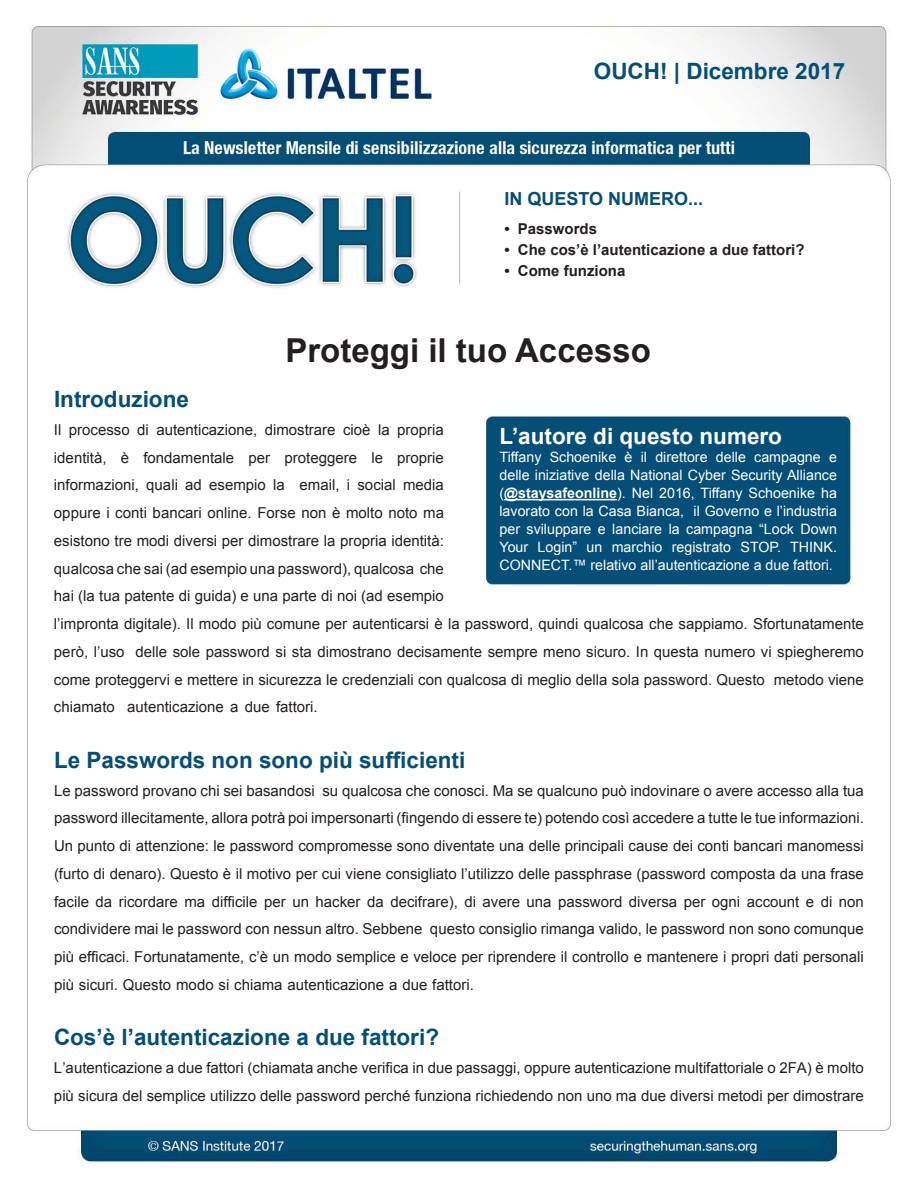
<style>
.page{position:relative;width:918px;height:1188px;background:#fff}
.page>*{position:absolute;margin:0;border:0;box-sizing:border-box;transform-origin:0 0}
.t1{font:700 33px "Arial";color:#231f20}
.MainText{font:700 22.5px "Arial";color:#024e77}
.t2{font:700 22.5px "Arial";color:#fff}
.t3{font:700 22.5px "Arial";color:#004f77}
.t4{font:700 18px "Arial";color:#024e77}
.MainText-2{font:15px/27.8px "Arial";color:#231f20}
.t5{font:700 15px "Arial";color:#231f20}
.t6{font:14.25px/18px "Arial";color:#fff}
.s1{font-weight:700}
</style>
<div class="page">
<img style="left:26px;top:25px;width:865px;height:1139px">
<hr style="left:504px;top:499px;width:113px;height:1px;background:#fff">
<p class="t3" style="left:594px;top:56px;width:253px">OUCH! | Dicembre 2017</p>
<p class="t4" style="left:504px;top:187px;width:200px">IN QUESTO NUMERO...</p>
<p class="t5" style="left:504px;top:219px;width:7px">•</p>
<p class="t5" style="left:518px;top:219px;width:81px">Passwords</p>
<p class="t5" style="left:504px;top:240px;width:7px">•</p>
<p class="t5" style="left:518px;top:240px;width:288px">Che cos ’lè’ autenticazione a due fattori?</p>
<p class="t5" style="left:504px;top:261px;width:7px">•</p>
<p class="t5" style="left:518px;top:261px;width:109px">Come funziona</p>
<p class="t1" style="left:285px;top:328px;width:367px">Proteggi il tuo Accesso</p>
<p class="MainText" style="left:54px;top:384px;width:137px">Introduzione</p>
<p class="MainText-2" style="left:54px;top:416px;width:9px">Il</p>
<p class="MainText-2" style="left:69px;top:416px;width:62px">processo</p>
<p class="MainText-2" style="left:137px;top:416px;width:13px">di</p>
<p class="MainText-2" style="left:156px;top:416px;width:102px">autenticazione,</p>
<p class="MainText-2" style="left:265px;top:416px;width:72px">dimostrare</p>
<p class="MainText-2" style="left:343px;top:416px;width:29px">cioè</p>
<p class="MainText-2" style="left:378px;top:416px;width:13px">la</p>
<p class="MainText-2" style="left:397px;top:416px;width:48px">propria</p>
<p class="t2" style="left:500px;top:421px;width:284px">’L autore di questo numero</p>
<p class="t6" style="left:500px;top:448px;width:43px">Tiffany</p>
<p class="t6" style="left:500px;top:466px;width:339px">delle iniziative della National Cyber Security Alliance</p>
<p class="t6" style="left:500px;top:484px;width:339px">(<span class="s1">@staysafeonline</span> .) Nel 2016, Tiffany Schoenike ha</p>
<p class="t6" style="left:694px;top:502px;width:145px">il Governo ’le industria</p>
<p class="t6" style="left:550px;top:448px;width:68px">Schoenike</p>
<p class="MainText-2" style="left:143px;top:444px;width:92px">fondamentale</p>
<p class="t6" style="left:625px;top:448px;width:9px">è</p>
<p class="MainText-2" style="left:54px;top:444px;width:54px">identità,</p>
<p class="MainText-2" style="left:121px;top:444px;width:10px">è</p>
<p class="t6" style="left:641px;top:448px;width:8px">il</p>
<p class="t6" style="left:655px;top:448px;width:54px">direttore</p>
<p class="t6" style="left:716px;top:448px;width:32px">delle</p>
<p class="MainText-2" style="left:371px;top:444px;width:13px">le</p>
<p class="MainText-2" style="left:397px;top:444px;width:48px">proprie</p>
<p class="MainText-2" style="left:285px;top:444px;width:74px">proteggere</p>
<p class="t6" style="left:754px;top:448px;width:68px">campagne</p>
<p class="t6" style="left:829px;top:448px;width:9px">e</p>
<p class="MainText-2" style="left:249px;top:444px;width:23px">per</p>
<p class="MainText-2" style="left:54px;top:471px;width:87px">informazioni,</p>
<p class="MainText-2" style="left:54px;top:499px;width:392px">oppure i conti bancari online. Forse non è molto noto ma</p>
<p class="MainText-2" style="left:54px;top:527px;width:391px">esistono tre modi diversi per dimostrare la propria identità:</p>
<p class="MainText-2" style="left:54px;top:555px;width:391px">qualcosa che sai (ad esempio una password ,) qualcosa che</p>
<p class="MainText-2" style="left:54px;top:582px;width:391px">hai (la tua patente di guida) e una parte di noi (ad esempio</p>
<p class="MainText-2" style="left:54px;top:610px;width:811px">’l impronta digitale .) Il modo più comune per autenticarsi laè password, quindi qualcosa che sappiamo. Sfortunatamente</p>
<p class="MainText-2" style="left:136px;top:638px;width:730px">delle sole password si sta dimostrano decisamente sempre meno sicuro. In questa numero vi spiegheremo</p>
<p class="MainText-2" style="left:146px;top:471px;width:33px">quali</p>
<p class="MainText-2" style="left:185px;top:471px;width:18px">ad</p>
<p class="MainText-2" style="left:209px;top:471px;width:58px">esempio</p>
<p class="MainText-2" style="left:273px;top:471px;width:13px">la</p>
<p class="MainText-2" style="left:300px;top:471px;width:52px">email i,</p>
<p class="MainText-2" style="left:357px;top:471px;width:40px">social</p>
<p class="MainText-2" style="left:403px;top:471px;width:42px">media</p>
<p class="t6" style="left:500px;top:502px;width:186px">lavorato con la Casa Bianca,</p>
<p class="t6" style="left:759px;top:520px;width:36px">“Lock</p>
<p class="t6" style="left:527px;top:520px;width:66px">sviluppare</p>
<p class="t6" style="left:612px;top:520px;width:51px">lanciare</p>
<p class="t6" style="left:669px;top:520px;width:13px">la</p>
<p class="t6" style="left:801px;top:520px;width:38px">Down</p>
<p class="t6" style="left:500px;top:520px;width:22px">per</p>
<p class="t6" style="left:598px;top:520px;width:9px">e</p>
<p class="t6" style="left:686px;top:520px;width:68px">campagna</p>
<p class="t6" style="left:741px;top:538px;width:42px">STOP.</p>
<p class="t6" style="left:538px;top:538px;width:41px">Login”</p>
<p class="t6" style="left:500px;top:538px;width:335px">Your<br>CONNECT.™ relativo all’autenticazione a due fattori.</p>
<p class="t6" style="left:612px;top:538px;width:52px">marchio</p>
<p class="t6" style="left:672px;top:538px;width:61px">registrato</p>
<p class="t6" style="left:790px;top:538px;width:48px">THINK.</p>
<p class="t6" style="left:587px;top:538px;width:17px">un</p>
<p class="MainText-2" style="left:54px;top:638px;width:72px">però ’l, uso</p>
<p class="MainText-2" style="left:127px;top:666px;width:639px;text-indent:-73px">come proteggervi e mettere in sicurezza le credenziali con qualcosa di meglio della sola password. Questo autenticazione a due fattori.</p>
<p class="MainText-2" style="left:774px;top:666px;width:92px">metodo viene</p>
<p class="MainText-2" style="left:54px;top:693px;width:62px">chiamato</p>
<p class="MainText" style="left:54px;top:745px;width:413px">Le Passwords non sono più sufficienti</p>
<p class="MainText-2" style="left:322px;top:777px;width:543px">su qualcosa che conosci. Ma se qualcuno può indovinare o avere accesso alla tua</p>
<p class="MainText-2" style="left:54px;top:777px;width:811px">Le password provano chi sei basandosi<br>password illecitamente, allora potrà poi impersonarti (fingendo di essere te) potendo così accedere a tutte le tue informazioni.</p>
<p class="MainText-2" style="left:54px;top:832px;width:811px;text-align:right">Un punto di attenzione le: password compromesse sono diventate una delle principali cause dei conti bancari manomessi (furto di denaro .) Questo ilè motivo per cui viene consigliato ’l utilizzo delle passphrase (password composta da una frase facile da ricordare ma difficile per un hacker da decifrare ,) di avere una password diversa per ogni account e di non questo consiglio rimanga valido le, password non sono comunque</p>
<p class="MainText-2" style="left:54px;top:915px;width:811px">condividere mai le password con nessun altro. Sebbene<br>più efficaci. Fortunatamente è’c, un modo semplice e veloce per riprendere il controllo e mantenere i propri dati personali più sicuri. Questo modo si chiama autenticazione a due fattori.</p>
<p class="MainText" style="left:54px;top:1023px;width:387px">Cos ’lè’ autenticazione a due fattori?</p>
<p class="MainText-2" style="left:54px;top:1054px;width:811px">’L autenticazione a due fattori (chiamata anche verifica in due passaggi, oppure autenticazione multifattoriale 2o FA è) molto più sicura del semplice utilizzo delle password perché funziona richiedendo non uno ma due diversi metodi per dimostrare</p>
</div>
